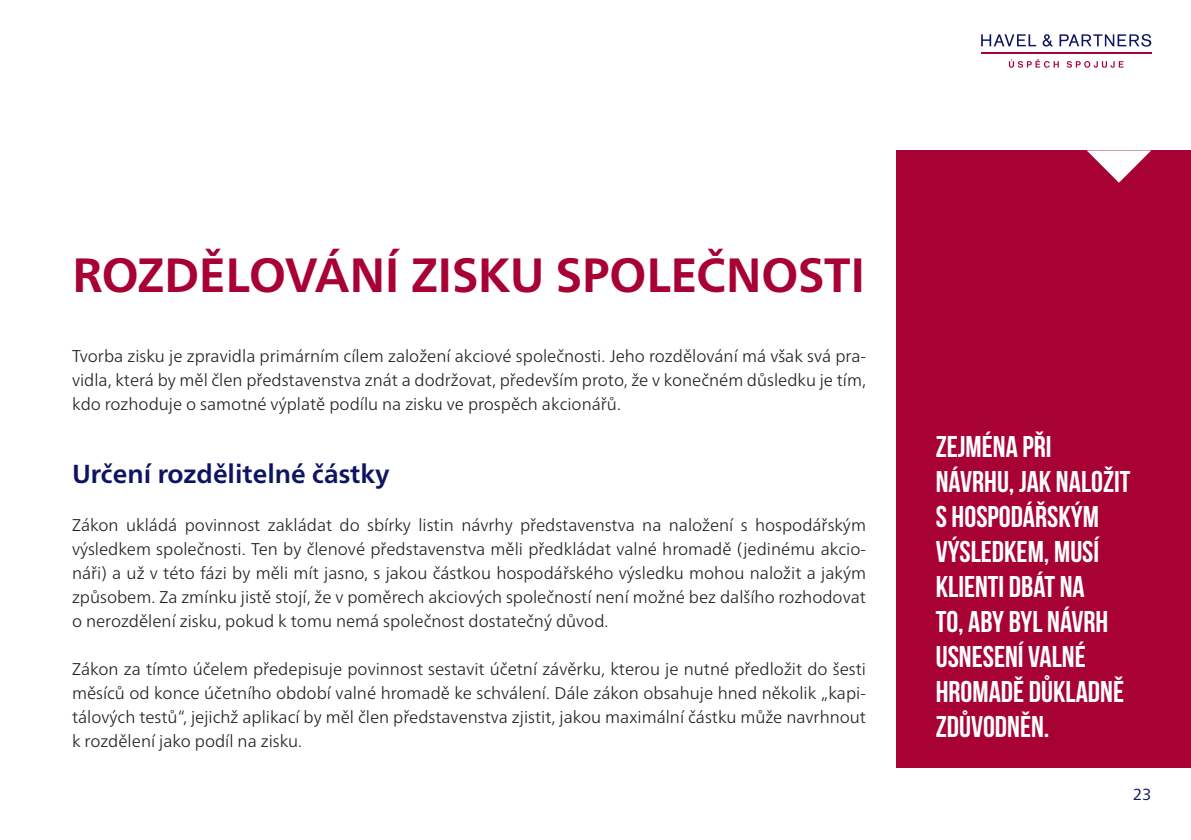
<style>
.page{position:relative;width:1191px;height:840px;background:#fff}
.page>*{position:absolute;margin:0;border:0;box-sizing:border-box;transform-origin:0 0}
.t1{font:700 48px "Frutiger Neue LTW1 G";letter-spacing:-.01em;color:#a80235}
.t2{font:700 30px/35px "Bebas Neue";color:#fff}
.t3{font:700 26px "Frutiger Neue LTW1 G";color:#0e1560}
.t4{font:300 17px/24px "Frutiger Neue LTW1 G";color:#231f20;text-align:justify}
.t5{font:16px "Frutiger Neue LTW1 G";color:#0e1560}
</style>
<div class="page">
<svg style="left:1009px;top:59px;width:114px;height:9px"></svg>
<hr style="left:981px;top:52px;width:170px;height:1px;background:#a80235">
<svg style="left:1059px;top:34px;width:92px;height:13px"></svg>
<svg style="left:981px;top:34px;width:55px;height:12px"></svg>
<svg style="left:1042px;top:34px;width:11px;height:12px"></svg>
<div style="left:896px;top:150px;width:295px;height:617px;background:#a80235"></div>
<svg style="left:1086px;top:150px;width:65px;height:33px"></svg>
<p class="t1" style="left:72px;top:240px;width:794px">ROZDĚLOVÁNÍ ZISKU SPOLEČNOSTI</p>
<p class="t4" style="left:72px;top:343px;width:795px">Tvorba zisku je zpravidla primárním cílem založení akciové společnosti. Jeho rozdělování má však svá pra&shy;vidla, která by měl člen představenstva znát a dodržovat, především proto, že v konečném důsledku je tím, kdo rozhoduje o samotné výplatě podílu na zisku ve prospěch akcionářů.</p>
<p class="t3" style="left:72px;top:454px;width:319px">Určení rozdělitelné částky</p>
<p class="t4" style="left:72px;top:511px;width:795px">Zákon ukládá povinnost zakládat do sbírky listin návrhy představenstva na naložení s hospodářským výsledkem společnosti. Ten by členové představenstva měli předkládat valné hromadě (jedinému akcio&shy;náři) a už v této fázi by měli mít jasno, s jakou částkou hospodářského výsledku mohou naložit a jakým způsobem. Za zmínku jistě stojí, že v poměrech akciových společností není možné bez dalšího rozhodovat o nerozdělení zisku, pokud k tomu nemá společnost dostatečný důvod.</p>
<p class="t4" style="left:72px;top:655px;width:795px">Zákon za tímto účelem předepisuje povinnost sestavit účetní závěrku, kterou je nutné předložit do šesti měsíců od konce účetního období valné hromadě ke schválení. Dále zákon obsahuje hned několik „kapi&shy;tálových testů“, jejichž aplikací by měl člen představenstva zjistit, jakou maximální částku může navrhnout k rozdělení jako podíl na zisku.</p>
<p class="t2" style="left:935px;top:428px;width:196px">ZEJMÉNA PŘI<br>NÁVRHU, JAK NALOŽIT<br>S HOSPODÁŘSKÝM<br>VÝSLEDKEM, MUSÍ<br>KLIENTI DBÁT NA<br>TO, ABY BYL NÁVRH<br>USNESENÍ VALNÉ<br>HROMADĚ DŮKLADNĚ<br>ZDŮVODNĚN.</p>
<p class="t5" style="left:1132px;top:782px;width:20px">23</p>
</div>
